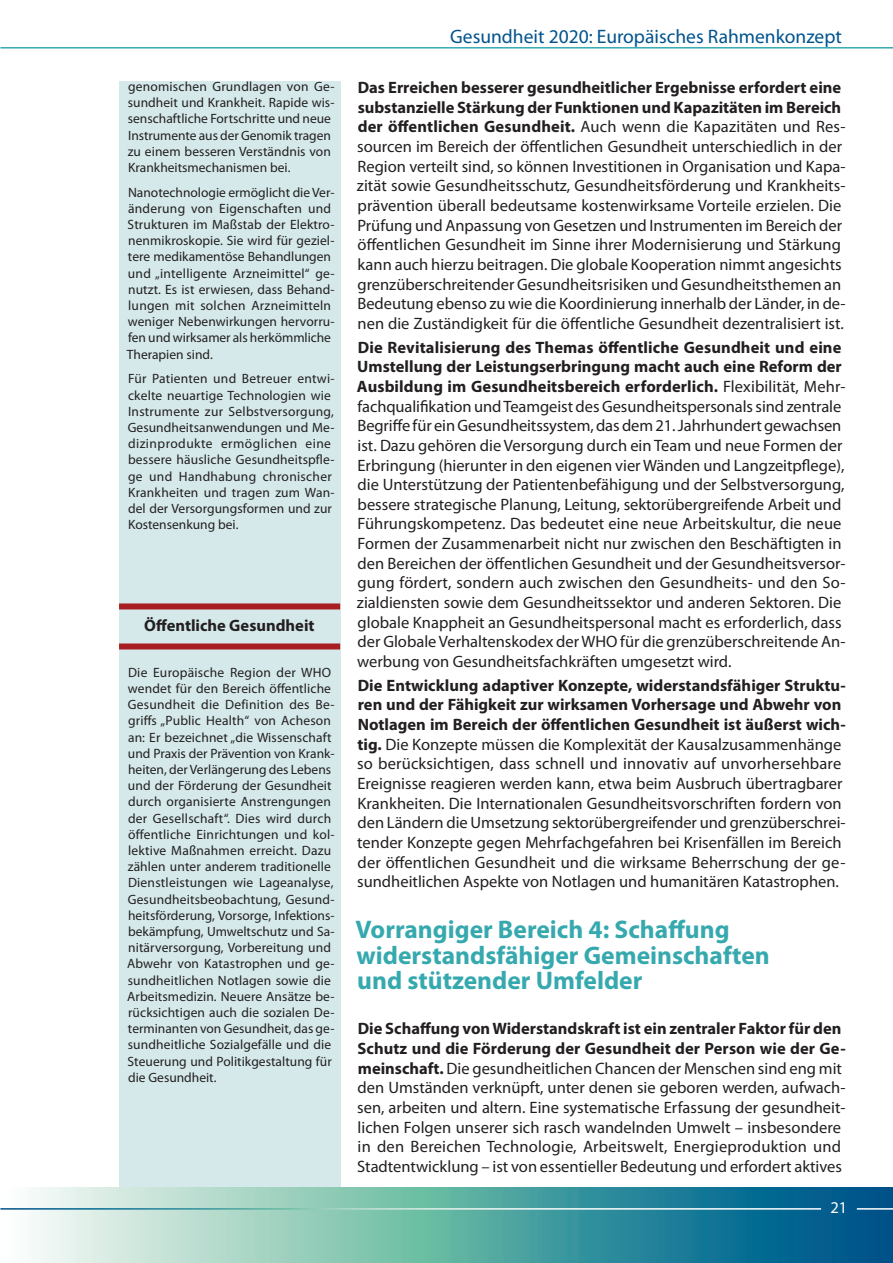
<style>
.page{position:relative;width:893px;height:1263px;background:#fff}
.page>*{position:absolute;margin:0;border:0;box-sizing:border-box;transform-origin:0 0}
.short_heading_2{font:700 25.5px/25.5px "Myriad Pro";color:#36a9af}
.t1{font:19.5px "Myriad Pro";color:#00548e}
.short_Normal{font:16.5px/19.6px "Myriad Pro";color:#231f20}
.bar_Heading{font:700 16.5px "Myriad Pro";color:#231f20}
.t2{font:16.5px "Myriad Pro";color:#fff}
.bar_Normal{font:13.5px/16.2px "Myriad Pro";letter-spacing:.01em;color:#231f20}
.s1{font-weight:700}
</style>
<div class="page">
<svg style="left:0;top:1188px;width:893px;height:75px;background:#6aadb2"></svg>
<hr style="left:0;top:47px;width:893px;height:2px;background:#36a9af">
<hr style="left:0;top:1208px;width:821px;height:1px;background:#fff">
<hr style="left:857px;top:1208px;width:36px;height:1px;background:#fff">
<div style="left:119px;top:81px;width:221px;height:1105px;background:#d5e9ea"></div>
<div style="left:119px;top:603px;width:221px;height:6px;background:#a71d21"></div>
<div style="left:119px;top:643px;width:221px;height:6px;background:#a71d21"></div>
<p class="bar_Normal" style="left:128px;top:78px;width:208px">genomischen Grundlagen von Ge&shy;sundheit und Krankheit. Rapide wis&shy;senschaftliche Fortschritte und neue Instrumente aus der Genomik tragen zu einem besseren Verständnis von Krankheitsmechanismen bei.</p>
<p class="bar_Normal" style="left:127px;top:184px;width:209px">Nanotechnologie ermöglicht die Ver&shy;änderung von Eigenschaften und Strukturen im Maßstab der Elektro&shy;nenmikroskopie. Sie wird für geziel&shy;tere medikamentöse Behandlungen und „intelligente Arzneimittel“ ge&shy;nutzt. Es ist erwiesen, dass Behand&shy;lungen mit solchen Arzneimitteln weniger Nebenwirkungen hervorru&shy;fen und wirksamer als herkömmliche Therapien sind.</p>
<p class="bar_Normal" style="left:128px;top:370px;width:208px">Für Patienten und Betreuer entwi&shy;ckelte neuartige Technologien wie<br>Instrumente zur Selbstversorgung,<br>Gesundheitsanwendungen und Me&shy;dizinprodukte ermöglichen eine bessere häusliche Gesundheitspfle&shy;ge und Handhabung chronischer<br>Krankheiten und tragen zum Wan&shy;del der Versorgungsformen und zur<br>Kostensenkung bei.</p>
<p class="bar_Heading" style="left:144px;top:614px;width:172px">Öffentliche Gesundheit</p>
<p class="bar_Normal" style="left:127px;top:664px;width:209px">Die Europäische Region der WHO wendet für den Bereich öffentliche Gesundheit die Definition des Be&shy;griffs „Public Health“ von Acheson an: Er bezeichnet „die Wissenschaft und Praxis der Prävention von Krank&shy;heiten, der Verlängerung des Lebens und der Förderung der Gesundheit durch organisierte Anstrengungen der Gesellschaft“. Dies wird durch öffentliche Einrichtungen und kol&shy;lektive Maßnahmen erreicht. Dazu zählen unter anderem traditionelle Dienstleistungen wie Lageanalyse, Gesundheitsbeobachtung, Gesund&shy;heitsförderung, Vorsorge, Infektions&shy;bekämpfung, Umweltschutz und Sa&shy;nitärversorgung, Vorbereitung und Abwehr von Katastrophen und ge&shy;sundheitlichen Notlagen sowie die Arbeitsmedizin. Neuere Ansätze be&shy;rücksichtigen auch die sozialen De&shy;terminanten von Gesundheit, das ge&shy;sundheitliche Sozialgefälle und die Steuerung und Politikgestaltung für die Gesundheit.</p>
<p class="t1" style="left:450px;top:24px;width:393px">Gesundheit 2020: Europäisches Rahmenkonzept</p>
<p class="short_Normal" style="left:357px;top:78px;width:490px"><span class="s1">Das Erreichen besserer gesundheitlicher Ergebnisse erfordert eine substanzielle Stärkung der Funktionen und Kapazitäten im Bereich der öffentlichen Gesundheit.</span> Auch wenn die Kapazitäten und Res&shy;sourcen im Bereich der öffentlichen Gesundheit unterschiedlich in der Region verteilt sind, so können Investitionen in Organisation und Kapa&shy;zität sowie Gesundheitsschutz, Gesundheitsförderung und Krankheits&shy;prävention überall bedeutsame kostenwirksame Vorteile erzielen. Die Prüfung und Anpassung von Gesetzen und Instrumenten im Bereich der öffentlichen Gesundheit im Sinne ihrer Modernisierung und Stärkung kann auch hierzu beitragen. Die globale Kooperation nimmt angesichts grenzüberschreitender Gesundheitsrisiken und Gesundheitsthemen an Bedeutung ebenso zu wie die Koordinierung innerhalb der Länder, in de&shy;nen die Zuständigkeit für die öffentliche Gesundheit dezentralisiert ist.</p>
<p class="short_Normal" style="left:357px;top:337px;width:490px"><span class="s1">Die Revitalisierung des Themas öffentliche Gesundheit und eine Umstellung der Leistungserbringung macht auch eine Reform der Ausbildung im Gesundheitsbereich erforderlich.</span> Flexibilität, Mehr&shy;fachqualifikation und Teamgeist des Gesundheitspersonals sind zentrale Begriffe für ein Gesundheitssystem, das dem 21. Jahrhundert gewachsen ist. Dazu gehören die Versorgung durch ein Team und neue Formen der Erbringung (hierunter in den eigenen vier Wänden und Langzeitpflege), die Unterstützung der Patientenbefähigung und der Selbstversorgung, bessere strategische Planung, Leitung, sektorübergreifende Arbeit und Führungskompetenz. Das bedeutet eine neue Arbeitskultur, die neue Formen der Zusammenarbeit nicht nur zwischen den Beschäftigten in den Bereichen der öffentlichen Gesundheit und der Gesundheitsversor&shy;gung fördert, sondern auch zwischen den Gesundheits- und den So&shy;zialdiensten sowie dem Gesundheitssektor und anderen Sektoren. Die globale Knappheit an Gesundheitspersonal macht es erforderlich, dass der Globale Verhaltenskodex der WHO für die grenzüberschreitende An&shy;werbung von Gesundheitsfachkräften umgesetzt wird.</p>
<p class="short_Normal" style="left:357px;top:675px;width:490px"><span class="s1">Die Entwicklung adaptiver Konzepte, widerstandsfähiger Struktu&shy;ren und der Fähigkeit zur wirksamen Vorhersage und Abwehr von Notlagen im Bereich der öffentlichen Gesundheit ist äußerst wich&shy;tig.</span> Die Konzepte müssen die Komplexität der Kausalzusammenhänge so berücksichtigen, dass schnell und innovativ auf unvorhersehbare Ereignisse reagieren werden kann, etwa beim Ausbruch übertragbarer Krankheiten. Die Internationalen Gesundheitsvorschriften fordern von den Ländern die Umsetzung sektorübergreifender und grenzüberschrei&shy;tender Konzepte gegen Mehrfachgefahren bei Krisenfällen im Bereich der öffentlichen Gesundheit und die wirksame Beherrschung der ge&shy;sundheitlichen Aspekte von Notlagen und humanitären Katastrophen.</p>
<p class="short_heading_2" style="left:355px;top:916px;width:416px">Vorrangiger Bereich 4: Schaffung widerstandsfähiger Gemeinschaften und stützender Umfelder</p>
<p class="short_Normal" style="left:357px;top:1019px;width:490px"><span class="s1">Die Schaffung von Widerstandskraft ist ein zentraler Faktor für den Schutz und die Förderung der Gesundheit der Person wie der Ge&shy;meinschaft.</span> Die gesundheitlichen Chancen der Menschen sind eng mit den Umständen verknüpft, unter denen sie geboren werden, aufwach&shy;sen, arbeiten und altern. Eine systematische Erfassung der gesundheit&shy;lichen Folgen unserer sich rasch wandelnden Umwelt – insbesondere in den Bereichen Technologie, Arbeitswelt, Energieproduktion und Stadtentwicklung – ist von essentieller Bedeutung und erfordert aktives</p>
<p class="t2" style="left:830px;top:1197px;width:18px">21</p>
</div>
